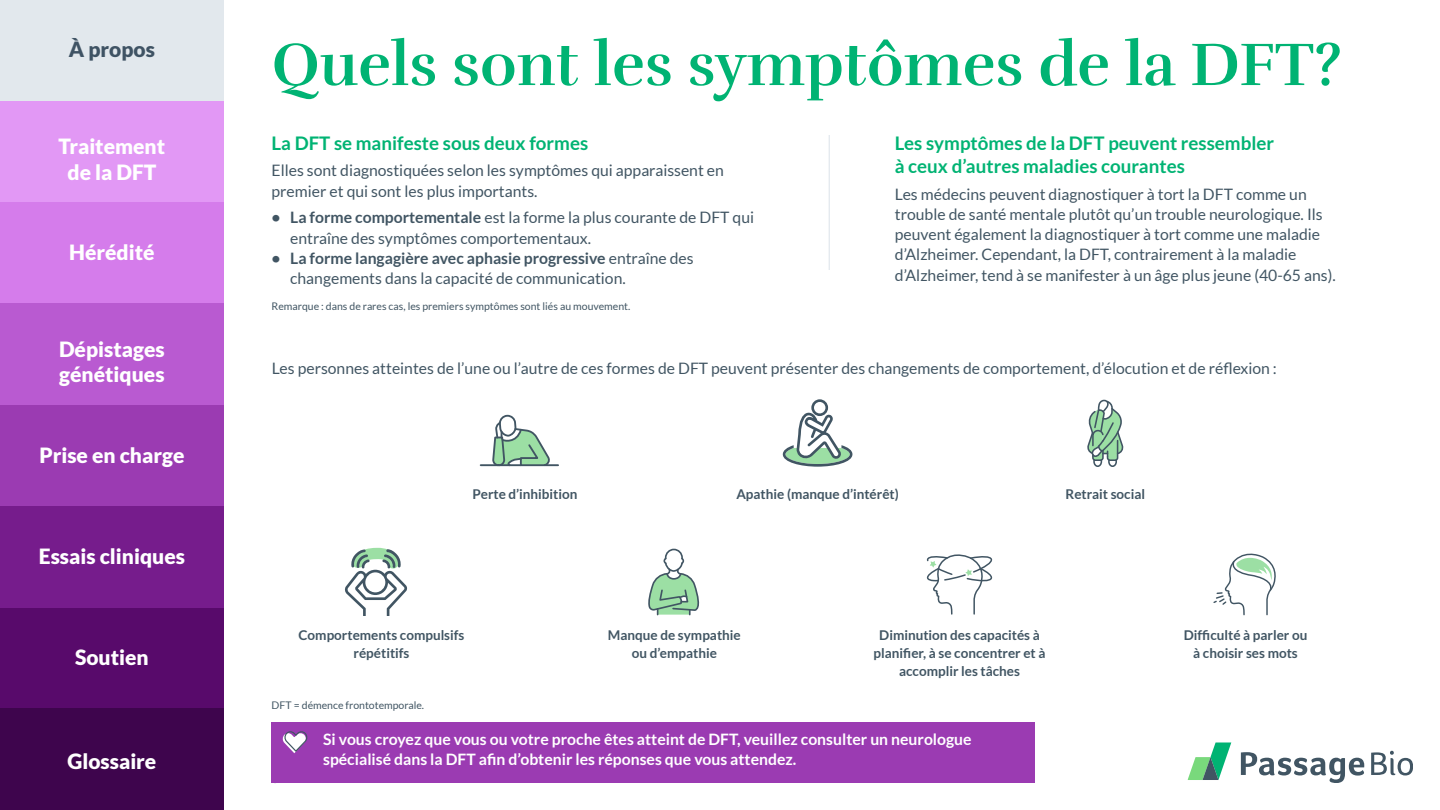
<style>
.page{position:relative;width:1440px;height:810px;background:#fff}
.page>*{position:absolute;margin:0;border:0;box-sizing:border-box;transform-origin:0 0}
.t1{font:700 61.5px "Rufina";color:#00b373}
.t2{font:900 21px/25.7px "Lato";color:#fff;text-align:center}
.t3{font:900 21px "Lato";color:#3f5364}
.t4{font:700 18.75px/23.2px "Lato";color:#00b373}
.t5{font:15.75px/20.2px "Lato";color:#415563}
.t6{font:700 15.75px/20.2px "Lato";color:#fff}
.t7{font:700 13.5px/18px "Lato";color:#415563;text-align:center}
.t8{font:10.5px "Lato";color:#415563}
.s1{font-weight:700}
</style>
<div class="page">
<svg style="left:648px;top:548px;width:52px;height:68px"></svg>
<svg style="left:345px;top:548px;width:62px;height:68px"></svg>
<svg style="left:927px;top:554px;width:65px;height:61px"></svg>
<svg style="left:783px;top:399px;width:69px;height:68px"></svg>
<hr style="left:481px;top:464px;width:29px;height:2px;background:#415563">
<svg style="left:491px;top:415px;width:67px;height:51px"></svg>
<svg style="left:1087px;top:399px;width:37px;height:68px"></svg>
<svg style="left:1188px;top:742px;width:43px;height:38px"></svg>
<svg style="left:1241px;top:752px;width:123px;height:31px"></svg>
<svg style="left:1371px;top:751px;width:42px;height:25px"></svg>
<svg style="left:1213px;top:553px;width:63px;height:63px"></svg>
<div style="left:272px;top:722px;width:763px;height:61px;background:#9b3bb2"></div>
<svg style="left:282px;top:731px;width:26px;height:22px"></svg>
<hr style="left:829px;top:135px;width:1px;height:135px;background:#dbe2e9">
<div style="left:0;top:0;width:224px;height:102px;background:#e2e8ed"></div>
<div style="left:0;top:102px;width:224px;height:101px;background:#e298f5"></div>
<div style="left:0;top:203px;width:224px;height:101px;background:#d57ceb"></div>
<div style="left:0;top:304px;width:224px;height:101px;background:#b95ad1"></div>
<div style="left:0;top:405px;width:224px;height:102px;background:#9b3bb2"></div>
<div style="left:0;top:608px;width:224px;height:101px;background:#580a6b"></div>
<div style="left:0;top:709px;width:224px;height:101px;background:#3e054d"></div>
<div style="left:0;top:507px;width:224px;height:101px;background:#761c8c"></div>
<h2 class="t3" style="left:69px;top:37px;width:88px">À propos</h2>
<h2 class="t2" style="left:59px;top:134px;width:108px">Traitement de la DFT</h2>
<h2 class="t2" style="left:69px;top:239px;width:87px">Hérédité</h2>
<h2 class="t2" style="left:59px;top:336px;width:107px;text-align:left">Dépistages génétiques</h2>
<h2 class="t2" style="left:39px;top:442px;width:147px">Prise en charge</h2>
<h2 class="t2" style="left:39px;top:543px;width:148px">Essais cliniques</h2>
<h2 class="t2" style="left:75px;top:644px;width:75px">Soutien</h2>
<h2 class="t2" style="left:67px;top:748px;width:90px">Glossaire</h2>
<h1 class="t1" style="left:272px;top:27px;width:1072px">Quels sont les symptômes de la DFT?</h1>
<p class="t4" style="left:272px;top:131px;width:318px">La DFT se manifeste sous deux formes</p>
<p class="t5" style="left:272px;top:161px;width:454px">Elles sont diagnostiquées selon les symptômes qui apparaissent en premier et qui sont les plus importants.</p>
<p class="t5" style="left:290px;top:207px;width:466px;text-indent:-19px"><span class="s1">• La forme comportementale</span> est la forme la plus courante de DFT qui entraîne des symptômes comportementaux.</p>
<p class="t5" style="left:290px;top:248px;width:405px;text-indent:-19px"><span class="s1">• La forme langagière avec aphasie progressive</span> entraîne des changements dans la capacité de communication.</p>
<p class="t8" style="left:272px;top:301px;width:360px">Remarque : dans de rares cas, les premiers symptômes sont liés au mouvement.</p>
<p class="t4" style="left:895px;top:131px;width:381px">Les symptômes de la DFT peuvent ressembler à ceux d’autres maladies courantes</p>
<p class="t5" style="left:895px;top:184px;width:442px">Les médecins peuvent diagnostiquer à tort la DFT comme un trouble de santé mentale plutôt qu’un trouble neurologique. Ils peuvent également la diagnostiquer à tort comme une maladie d’Alzheimer. Cependant, la DFT, contrairement à la maladie d’Alzheimer, tend à se manifester à un âge plus jeune (40-65 ans).</p>
<p class="t5" style="left:272px;top:358px;width:1007px">Les personnes atteintes de l’une ou l’autre de ces formes de DFT peuvent présenter des changements de comportement, d’élocution et de réflexion :</p>
<p class="t7" style="left:473px;top:485px;width:106px">Perte d’inhibition</p>
<p class="t7" style="left:736px;top:485px;width:164px">Apathie (manque d’intérêt)</p>
<p class="t7" style="left:1066px;top:485px;width:81px">Retrait social</p>
<p class="t7" style="left:299px;top:626px;width:167px">Comportements compulsifs répétitifs</p>
<p class="t7" style="left:608px;top:626px;width:134px">Manque de sympathie ou d’empathie</p>
<p class="t7" style="left:874px;top:626px;width:173px">Diminution des capacités à planifier, à se concentrer et à accomplir les tâches</p>
<p class="t8" style="left:272px;top:699px;width:154px">DFT = démence frontotemporale.</p>
<p class="t6" style="left:323px;top:728px;width:650px">Si vous croyez que vous ou votre proche êtes atteint de DFT, veuillez consulter un neurologue spécialisé dans la DFT afin d’obtenir les réponses que vous attendez.</p>
<p class="t7" style="left:1184px;top:626px;width:125px">Difficulté à parler ou à choisir ses mots</p>
</div>
